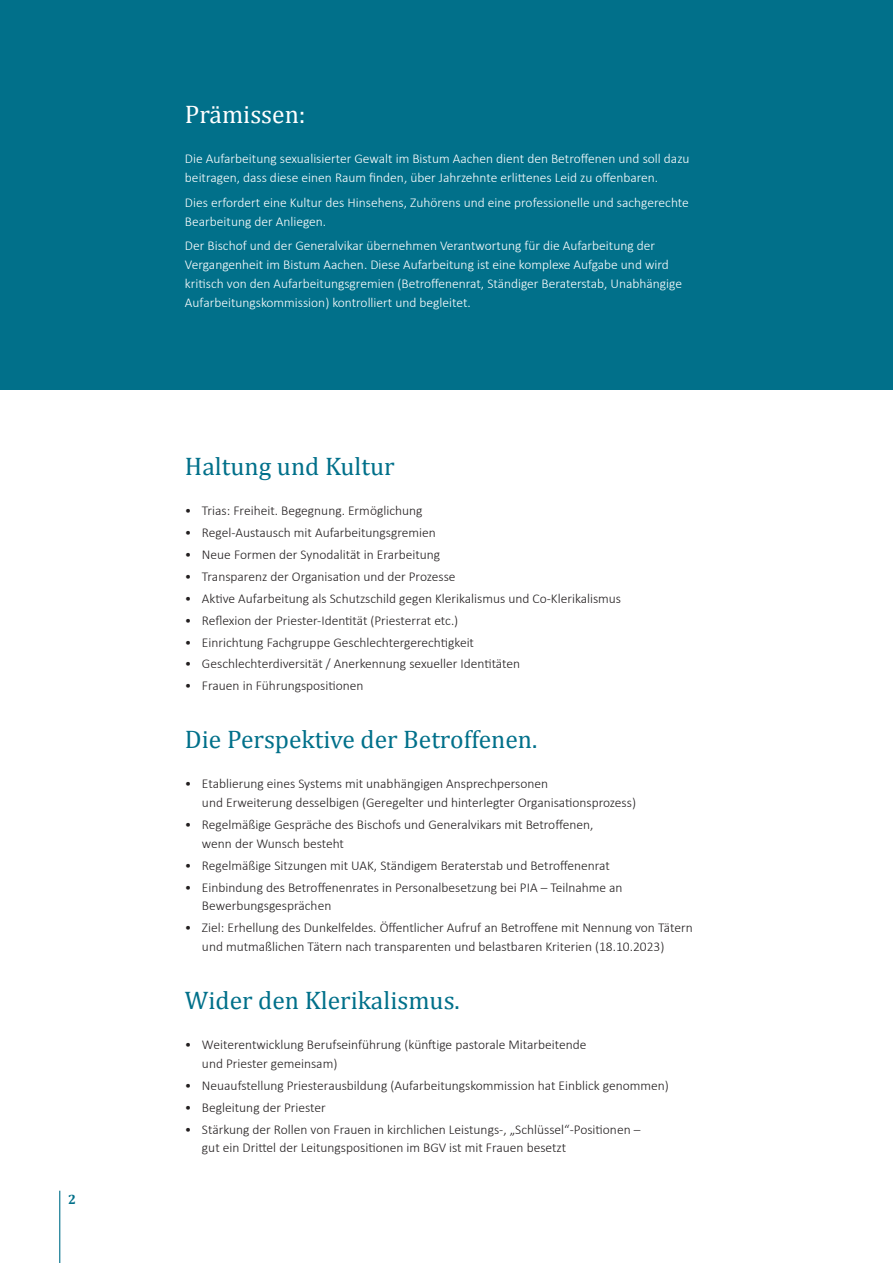
<style>
.page{position:relative;width:893px;height:1263px;background:#fff}
.page>*{position:absolute;margin:0;border:0;box-sizing:border-box;transform-origin:0 0}
.t1{font:25.5px "Cambria";color:#01708a}
.t2{font:25.5px "Cambria";color:#fff}
.t3{font:300 13.5px/18.8px "Calibri";color:#231f20}
.t4{font:300 13.5px/18.8px "Calibri";color:#fff}
.t5{font:700 13.5px "Cambria";color:#01708a}
</style>
<div class="page">
<hr style="left:59px;top:1191px;width:1px;height:72px;background:#01708a">
<div style="left:0;top:0;width:893px;height:390px;background:#01708a"></div>
<p class="t5" style="left:68px;top:1191px;width:9px">2</p>
<h1 class="t2" style="left:185px;top:100px;width:122px">Prämissen:</h1>
<p class="t4" style="left:185px;top:149px;width:506px">Die Aufarbeitung sexualisierter Gewalt im Bistum Aachen dient den Betroffenen und soll dazu beitragen, dass diese einen Raum finden, über Jahrzehnte erlittenes Leid zu offenbaren.</p>
<p class="t4" style="left:185px;top:193px;width:505px">Dies erfordert eine Kultur des Hinsehens, Zuhörens und eine professionelle und sachgerechte<br>Bearbeitung der Anliegen.</p>
<p class="t4" style="left:185px;top:236px;width:499px">Der Bischof und der Generalvikar übernehmen Verantwortung für die Aufarbeitung der Vergangenheit im Bistum Aachen. Diese Aufarbeitung ist eine komplexe Aufgabe und wird kritisch von den Aufarbeitungsgremien (Betroffenenrat, Ständiger Beraterstab, Unabhängige Aufarbeitungskommission) kontrolliert und begleitet.</p>
<h1 class="t1" style="left:185px;top:451px;width:211px">Haltung und Kultur</h1>
<p class="t3" style="left:185px;top:501px;width:239px">• Trias: Freiheit. Begegnung. Ermöglichung</p>
<p class="t3" style="left:185px;top:523px;width:252px">• Regel-Austausch mit Aufarbeitungsgremien</p>
<p class="t3" style="left:185px;top:545px;width:257px">• Neue Formen der Synodalität in Erarbeitung</p>
<p class="t3" style="left:185px;top:567px;width:272px">• Transparenz der Organisation und der Prozesse</p>
<p class="t3" style="left:185px;top:589px;width:438px">• Aktive Aufarbeitung als Schutzschild gegen Klerikalismus und Co-Klerikalismus</p>
<p class="t3" style="left:185px;top:611px;width:275px">• Reflexion der Priester-Identität (Priesterrat etc.)</p>
<p class="t3" style="left:185px;top:632px;width:291px">• Einrichtung Fachgruppe Geschlechtergerechtigkeit</p>
<p class="t3" style="left:185px;top:654px;width:337px">• Geschlechterdiversität / Anerkennung sexueller Identitäten</p>
<p class="t3" style="left:185px;top:676px;width:180px">• Frauen in Führungspositionen</p>
<h1 class="t1" style="left:185px;top:725px;width:354px">Die Perspektive der Betroffenen.</h1>
<p class="t3" style="left:202px;top:774px;width:436px;text-indent:-17px">• Etablierung eines Systems mit unabhängigen Ansprechpersonen<br>und Erweiterung desselbigen (Geregelter und hinterlegter Organisationsprozess)</p>
<p class="t3" style="left:202px;top:815px;width:393px;text-indent:-17px">• Regelmäßige Gespräche des Bischofs und Generalvikars mit Betroffenen, wenn der Wunsch besteht</p>
<p class="t3" style="left:185px;top:856px;width:426px">• Regelmäßige Sitzungen mit UAK, Ständigem Beraterstab und Betroffenenrat</p>
<p class="t3" style="left:202px;top:878px;width:422px;text-indent:-17px">• Einbindung des Betroffenenrates in Personalbesetzung bei PIA – Teilnahme an<br>Bewerbungsgesprächen</p>
<p class="t3" style="left:202px;top:918px;width:492px;text-indent:-17px">• Ziel: Erhellung des Dunkelfeldes. Öffentlicher Aufruf an Betroffene mit Nennung von Tätern und mutmaßlichen Tätern nach transparenten und belastbaren Kriterien (18.10.2023)</p>
<h1 class="t1" style="left:185px;top:985px;width:276px">Wider den Klerikalismus.</h1>
<p class="t3" style="left:202px;top:1035px;width:386px;text-indent:-17px">• Weiterentwicklung Berufseinführung (künftige pastorale Mitarbeitende und Priester gemeinsam)</p>
<p class="t3" style="left:185px;top:1076px;width:485px">• Neuaufstellung Priesterausbildung (Aufarbeitungskommission hat Einblick genommen)</p>
<p class="t3" style="left:185px;top:1098px;width:142px">• Begleitung der Priester</p>
<p class="t3" style="left:202px;top:1120px;width:440px;text-indent:-17px">• Stärkung der Rollen von Frauen in kirchlichen Leistungs-, „Schlüssel“-Positionen – gut ein Drittel der Leitungspositionen im BGV ist mit Frauen besetzt</p>
</div>
